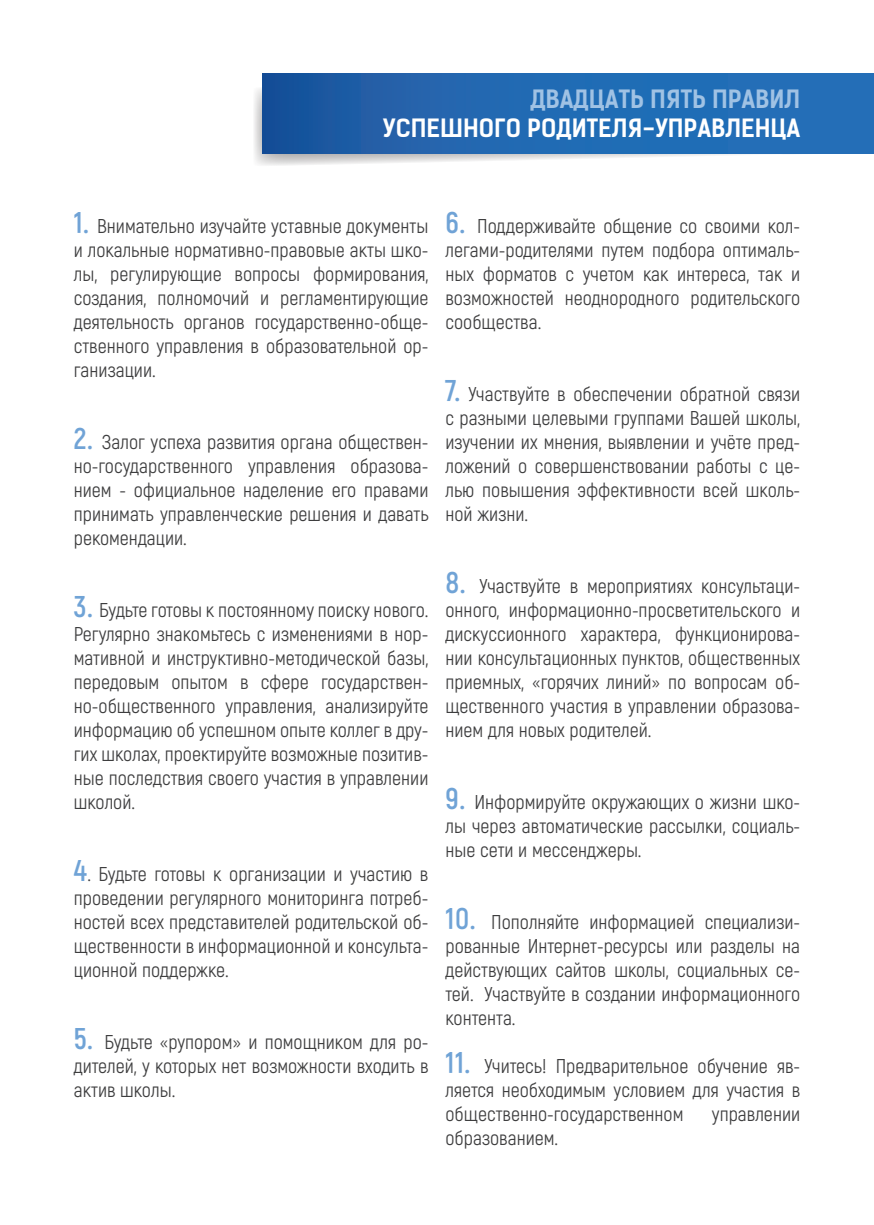
<style>
.page{position:relative;width:874px;height:1225px;background:#fff}
.page>*{position:absolute;margin:0;border:0;box-sizing:border-box;transform-origin:0 0}
.t1{font:24px "Kelson Sans Bold RU";color:#fff}
.t2{font:24px "Kelson Sans Bold RU";color:#a0c2e4}
.t3{font:20px/24px "Akrobat";color:#3e3e3f;text-align:justify}
.s1{font-weight:700;font-size:30px;color:#70a3d6}
</style>
<div class="page">
<svg style="left:254px;top:73px;width:619px;height:92px"></svg>
<div style="left:262px;top:74px;width:611px;height:79px;background:linear-gradient(to right,#1d59a2,#2575be)"></div>
<p class="t2" style="left:530px;top:84px;width:271px">ДВАДЦАТЬ ПЯТЬ ПРАВИЛ</p>
<p class="t1" style="left:383px;top:113px;width:418px">УСПЕШНОГО РОДИТЕЛЯ-УПРАВЛЕНЦА</p>
<p class="t3" style="left:74px;top:214px;width:356px"><span class="s1">1.</span> Внимательно изучайте уставные документы и локальные нормативно-правовые акты шко&shy;лы, регулирующие вопросы формирования, создания, полномочий и регламентирующие деятельность органов государственно-обще&shy;ственного управления в образовательной ор&shy;ганизации.</p>
<p class="t3" style="left:74px;top:430px;width:356px"><span class="s1">2.</span> Залог успеха развития органа обществен&shy;но-государственного управления образова&shy;нием - официальное наделение его правами принимать управленческие решения и давать рекомендации.</p>
<p class="t3" style="left:74px;top:598px;width:356px"><span class="s1">3.</span> Будьте готовы к постоянному поиску нового.<br>Регулярно знакомьтесь с изменениями в нор&shy;мативной и инструктивно-методической базы, передовым опытом в сфере государствен&shy;но-общественного управления, анализируйте информацию об успешном опыте коллег в дру&shy;гих школах, проектируйте возможные позитив&shy;ные последствия своего участия в управлении школой.</p>
<p class="t3" style="left:74px;top:862px;width:356px"><span class="s1">4</span>. Будьте готовы к организации и участию в проведении регулярного мониторинга потреб&shy;ностей всех представителей родительской об&shy;щественности в информационной и консульта&shy;ционной поддержке.</p>
<p class="t3" style="left:74px;top:1030px;width:356px"><span class="s1">5.</span> Будьте «рупором» и помощником для ро&shy;дителей, у которых нет возможности входить в актив школы.</p>
<p class="t3" style="left:445px;top:214px;width:356px"><span class="s1">6.</span> Поддерживайте общение со своими кол&shy;легами-родителями путем подбора оптималь&shy;ных форматов с учетом как интереса, так и возможностей неоднородного родительского сообщества.</p>
<p class="t3" style="left:445px;top:382px;width:356px"><span class="s1">7.</span> Участвуйте в обеспечении обратной связи с разными целевыми группами Вашей школы, изучении их мнения, выявлении и учёте пред&shy;ложений о совершенствовании работы с це&shy;лью повышения эффективности всей школь&shy;ной жизни.</p>
<p class="t3" style="left:445px;top:574px;width:356px"><span class="s1">8.</span> Участвуйте в мероприятиях консультаци&shy;онного, информационно-просветительского и дискуссионного характера, функционирова&shy;нии консультационных пунктов, общественных приемных, «горячих линий» по вопросам об&shy;щественного участия в управлении образова&shy;нием для новых родителей.</p>
<p class="t3" style="left:445px;top:790px;width:356px"><span class="s1">9.</span> Информируйте окружающих о жизни шко&shy;лы через автоматические рассылки, социаль&shy;ные сети и мессенджеры.</p>
<p class="t3" style="left:445px;top:910px;width:356px"><span class="s1">10.</span> Пополняйте информацией специализи&shy;рованные Интернет-ресурсы или разделы на действующих сайтов школы, социальных се&shy;тей. Участвуйте в создании информационного контента.</p>
<p class="t3" style="left:445px;top:1054px;width:356px"><span class="s1">11.</span> Учитесь! Предварительное обучение яв&shy;ляется необходимым условием для участия в общественно-государственном</p>
<p class="t3" style="left:711px;top:1102px;width:90px">управлении</p>
<p class="t3" style="left:445px;top:1126px;width:114px">образованием.</p>
</div>
